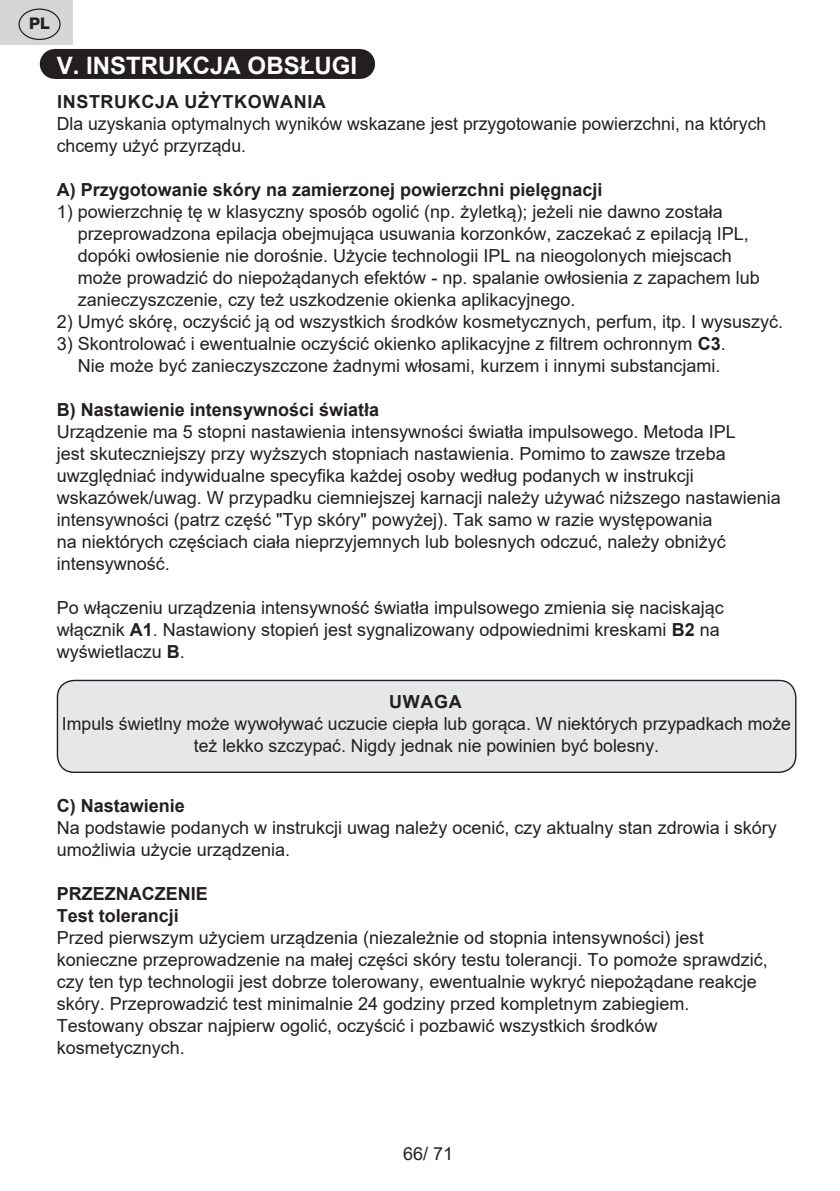
<style>
.page{position:relative;width:840px;height:1191px;background:#fff}
.page>*{position:absolute;margin:0;border:0;box-sizing:border-box;transform-origin:0 0}
.t1{font:700 24px "Arial";color:#fff}
.t2{font:18px/22px "Arial";color:#231f20}
.t3{font:700 18px/22px "Arial";color:#231f20}
.t4{font:700 18px "Arial";letter-spacing:.035em;color:#231f20}
.t5{font:800 16px "Helvetica Neue OT";color:#231f20}
.s1{font-weight:700}
</style>
<div class="page">
<div style="left:55px;top:49px;width:304px;height:30px;background:#231f20"></div>
<hr style="left:359px;top:49px;width:1px;height:30px;background:#231f20">
<div style="left:57px;top:680px;width:738px;height:92px;background:#e6e7e9;border-radius:17px"></div>
<div style="left:57px;top:680px;width:739px;height:93px;border:1px solid #231f20;border-radius:17px"></div>
<div style="left:0;top:0;width:72px;height:45px;background:#d5d6d8"></div>
<div style="left:18px;top:9px;width:43px;height:31px;border:1px solid #231f20;border-radius:50%"></div>
<p class="t5" style="left:29px;top:14px;width:22px">PL</p>
<h1 class="t1" style="left:57px;top:49px;width:302px">V. INSTRUKCJA OBSŁUGI</h1>
<p class="t4" style="left:57px;top:88px;width:270px">INSTRUKCJA UŻYTKOWANIA</p>
<p class="t2" style="left:57px;top:112px;width:710px">Dla uzyskania optymalnych wyników wskazane jest przygotowanie powierzchni, na których chcemy użyć przyrządu.</p>
<p class="t3" style="left:57px;top:178px;width:547px">A) Przygotowanie skóry na zamierzonej powierzchni pielęgnacji</p>
<p class="t2" style="left:78px;top:200px;width:683px;text-indent:-21px">1) powierzchnię tę w klasyczny sposób ogolić (np. żyletką); jeżeli nie dawno została przeprowadzona epilacja obejmująca usuwania korzonków, zaczekać z epilacją IPL, dopóki owłosienie nie dorośnie. Użycie technologii IPL na nieogolonych miejscach może prowadzić do niepożądanych efektów - np. spalanie owłosienia z zapachem lub zanieczyszczenie, czy też uszkodzenie okienka aplikacyjnego.</p>
<p class="t2" style="left:57px;top:310px;width:727px">2) Umyć skórę, oczyścić ją od wszystkich środków kosmetycznych, perfum, itp. I wysuszyć.</p>
<p class="t2" style="left:57px;top:332px;width:670px;text-align:right">3) Skontrolować i ewentualnie oczyścić okienko aplikacyjne z filtrem ochronnym <span class="s1">C3</span>.<br>Nie może być zanieczyszczone żadnymi włosami, kurzem i innymi substancjami.</p>
<p class="t3" style="left:57px;top:398px;width:324px">B) Nastawienie intensywności światła</p>
<p class="t2" style="left:57px;top:420px;width:725px">Urządzenie ma 5 stopni nastawienia intensywności światła impulsowego. Metoda IPL<br>jest skuteczniejszy przy wyższych stopniach nastawienia. Pomimo to zawsze trzeba uwzględniać indywidualne specyfika każdej osoby według podanych w instrukcji wskazówek/uwag. W przypadku ciemniejszej karnacji należy używać niższego nastawienia intensywności (patrz część "Typ skóry" powyżej). Tak samo w razie występowania<br>na niektórych częściach ciała nieprzyjemnych lub bolesnych odczuć, należy obniżyć intensywność.</p>
<p class="t2" style="left:57px;top:596px;width:668px">Po włączeniu urządzenia intensywność światła impulsowego zmienia się naciskając włącznik <span class="s1">A1</span>. Nastawiony stopień jest sygnalizowany odpowiednimi kreskami <span class="s1">B2</span> na wyświetlaczu <span class="s1">B</span>.</p>
<p class="t3" style="left:389px;top:690px;width:74px">UWAGA</p>
<p class="t2" style="left:62px;top:712px;width:730px;text-align:center">Impuls świetlny może wywoływać uczucie ciepła lub gorąca. W niektórych przypadkach może też lekko szczypać. Nigdy jednak nie powinien być bolesny.</p>
<p class="t3" style="left:57px;top:794px;width:130px">C) Nastawienie</p>
<p class="t2" style="left:57px;top:816px;width:721px">Na podstawie podanych w instrukcji uwag należy ocenić, czy aktualny stan zdrowia i skóry umożliwia użycie urządzenia.</p>
<p class="t3" style="left:57px;top:882px;width:153px">PRZEZNACZENIE<br>Test tolerancji</p>
<p class="t2" style="left:57px;top:926px;width:712px">Przed pierwszym użyciem urządzenia (niezależnie od stopnia intensywności) jest konieczne przeprowadzenie na małej części skóry testu tolerancji. To pomoże sprawdzić, czy ten typ technologii jest dobrze tolerowany, ewentualnie wykryć niepożądane reakcje skóry. Przeprowadzić test minimalnie 24 godziny przed kompletnym zabiegiem.<br>Testowany obszar najpierw ogolić, oczyścić i pozbawić wszystkich środków kosmetycznych.</p>
<p class="t2" style="left:403px;top:1142px;width:51px">66/ 71</p>
</div>
